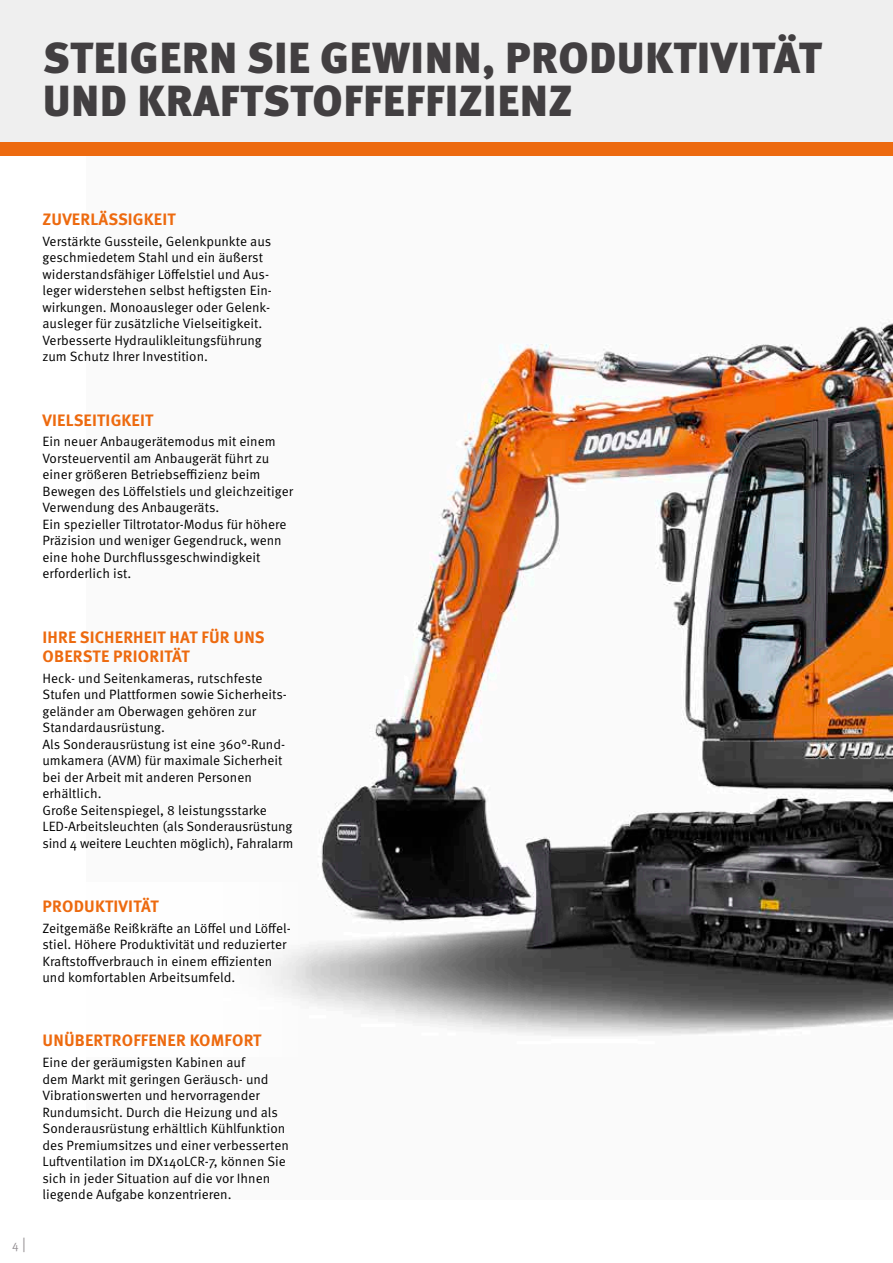
<style>
.page{position:relative;width:893px;height:1263px;background:#fff}
.page>*{position:absolute;margin:0;border:0;box-sizing:border-box;transform-origin:0 0}
.t1{font:900 43.5px/43.5px "Meta Pro";letter-spacing:.01em;color:#423f41}
.t2{font:700 16.5px/19.5px "Meta Pro";letter-spacing:.01em;color:#ed6a0f}
.t3{font:13.5px/16.5px "Meta Pro Norm";color:#000}
.t4{font:12px "Meta Pro Norm";color:#979296}
.s1{font-size:15px}
</style>
<div class="page">
<img style="left:310px;top:319px;width:583px;height:717px">
<div style="left:0;top:141px;width:893px;height:15px;background:#ed6a0f"></div>
<div style="left:0;top:0;width:893px;height:141px;background:#efefef"></div>
<h1 class="t1" style="left:43px;top:34px;width:780px">STEIGERN SIE GEWINN, PRODUKTIVITÄT<br>UND KRAFTSTOFFEFFIZIENZ</h1>
<p class="t2" style="left:43px;top:209px;width:135px">ZUVERLÄSSIGKEIT</p>
<p class="t3" style="left:43px;top:232px;width:231px">Verstärkte Gussteile, Gelenkpunkte aus geschmiedetem Stahl und ein äußerst widerstandsfähiger Löffelstiel und Aus&shy;leger widerstehen selbst heftigsten Ein&shy;wirkungen. Monoausleger oder Gelenk&shy;ausleger für zusätzliche Vielseitigkeit.<br>Verbesserte Hydraulikleitungsführung zum Schutz Ihrer Investition.</p>
<p class="t2" style="left:43px;top:409px;width:112px">VIELSEITIGKEIT</p>
<p class="t3" style="left:43px;top:432px;width:252px">Ein neuer Anbaugerätemodus mit einem Vorsteuerventil am Anbaugerät führt zu einer größeren Betriebseffizienz beim Bewegen des Löffelstiels und gleichzeitiger Verwendung des Anbaugeräts.<br>Ein spezieller Tiltrotator-Modus für höhere Präzision und weniger Gegendruck, wenn eine hohe Durchflussgeschwindigkeit erforderlich ist.</p>
<p class="t2" style="left:43px;top:626px;width:224px">IHRE SICHERHEIT HAT FÜR UNS<br>OBERSTE PRIORITÄT</p>
<p class="t3" style="left:43px;top:669px;width:252px">Heck- und Seitenkameras, rutschfeste Stufen und Plattformen sowie Sicherheits&shy;geländer am Oberwagen gehören zur Standardausrüstung.<br>Als Sonderausrüstung ist eine 360°-Rund&shy;umkamera (AVM) für maximale Sicherheit bei der Arbeit mit anderen Personen erhältlich.<br>Große Seitenspiegel, 8 leistungsstarke LED-Arbeitsleuchten (als Sonderausrüstung sind 4 weitere Leuchten möglich), Fahralarm</p>
<p class="t2" style="left:43px;top:895px;width:117px">PRODUKTIVITÄT</p>
<p class="t3" style="left:43px;top:919px;width:250px">Zeitgemäße Reißkräfte an Löffel und Löffel&shy;stiel. Höhere Produktivität und reduzierter Kraftstoffverbrauch in einem effizienten und komfortablen Arbeitsumfeld.</p>
<p class="t4" style="left:12px;top:1235px;width:15px">4 <span class="s1">|</span></p>
<p class="t2" style="left:43px;top:1030px;width:220px">UNÜBERTROFFENER KOMFORT</p>
<p class="t3" style="left:43px;top:1053px;width:248px">Eine der geräumigsten Kabinen auf<br>dem Markt mit geringen Geräusch- und Vibrationswerten und hervorragender Rundumsicht. Durch die Heizung und als Sonderausrüstung erhältlich Kühlfunktion des Premiumsitzes und einer verbesserten Luftventilation im DX140LCR-7, können Sie sich in jeder Situation auf die vor Ihnen liegende Aufgabe konzentrieren.</p>
</div>
